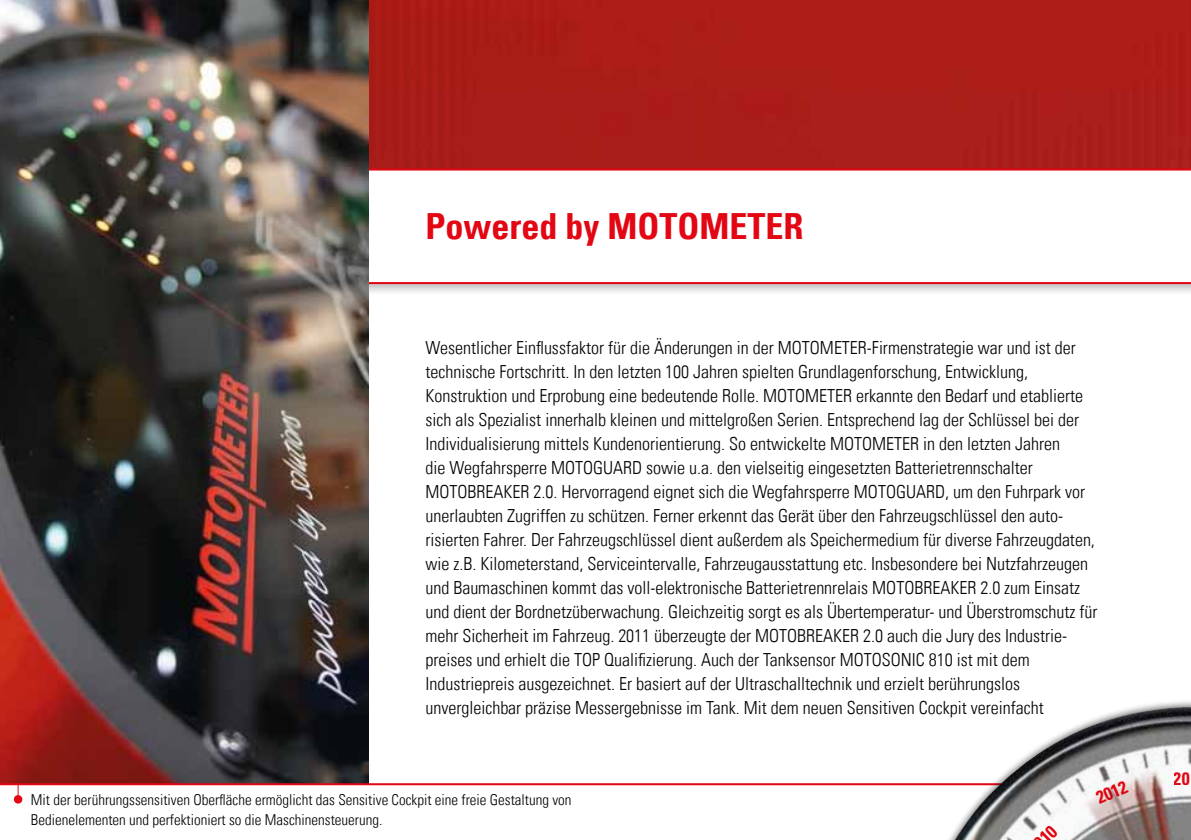
<style>
.page{position:relative;width:1191px;height:840px;background:#fff}
.page>*{position:absolute;margin:0;border:0;box-sizing:border-box;transform-origin:0 0}
.t1{font:700 condensed 36px "Univers LT";color:#e30613}
.t2{font:300 condensed 18px/24px "Univers LT";color:#000}
.t3{font:700 condensed 18px "Univers LT";color:#e30613}
.t4{font:300 condensed 15px/20px "Univers LT";color:#000}
</style>
<div class="page">
<div style="left:369px;top:0;width:822px;height:167px;background:#aa1d18"></div>
<div style="left:0;top:167px;width:1191px;height:129px;background:#000;opacity:.25"></div>
<div style="left:0;top:169px;width:1191px;height:114px;background:#fff"></div>
<hr style="left:366px;top:168px;width:825px;height:2px;background:#e30613">
<div style="left:14px;top:794px;width:8px;height:9px;background:#e30613;border-radius:50%"></div>
<hr style="left:0;top:282px;width:1191px;height:2px;background:#e30613">
<img style="left:0;top:0;width:369px;height:782px">
<hr style="left:0;top:782px;width:1001px;height:2px;background:#e30613">
<svg style="left:878px;top:701px;width:313px;height:138px"></svg>
<img style="left:954px;top:706px;width:237px;height:133px">
<svg style="left:1039px;top:823px;width:19px;height:16px"></svg>
<h1 class="t1" style="left:425px;top:204px;width:379px">Powered by MOTOMETER</h1>
<p class="t2" style="left:425px;top:335px;width:674px">Wesentlicher Einflussfaktor für die Änderungen in der MOTOMETER-Firmenstrategie war und ist der technische Fortschritt. In den letzten 100 Jahren spielten Grundlagenforschung, Entwicklung, Konstruktion und Erprobung eine bedeutende Rolle. MOTOMETER erkannte den Bedarf und etablierte sich als Spezialist innerhalb kleinen und mittelgroßen Serien. Entsprechend lag der Schlüssel bei der Individualisierung mittels Kundenorientierung. So entwickelte MOTOMETER in den letzten Jahren<br>die Wegfahrsperre MOTOGUARD sowie u.a. den vielseitig eingesetzten Batterietrennschalter MOTOBREAKER 2.0. Hervorragend eignet sich die Wegfahrsperre MOTOGUARD, um den Fuhrpark vor unerlaubten Zugriffen zu schützen. Ferner erkennt das Gerät über den Fahrzeugschlüssel den auto&shy;risierten Fahrer. Der Fahrzeugschlüssel dient außerdem als Speichermedium für diverse Fahrzeugdaten, wie z.B. Kilometerstand, Serviceintervalle, Fahrzeugausstattung etc. Insbesondere bei Nutzfahrzeugen und Baumaschinen kommt das voll-elektronische Batterietrennrelais MOTOBREAKER 2.0 zum Einsatz und dient der Bordnetzüberwachung. Gleichzeitig sorgt es als Übertemperatur- und Überstromschutz für mehr Sicherheit im Fahrzeug. 2011 überzeugte der MOTOBREAKER 2.0 auch die Jury des Industrie&shy;preises und erhielt die TOP Qualifizierung. Auch der Tanksensor MOTOSONIC 810 ist mit dem Industriepreis ausgezeichnet. Er basiert auf der Ultraschalltechnik und erzielt berührungslos unvergleichbar präzise Messergebnisse im Tank. Mit dem neuen Sensitiven Cockpit vereinfacht</p>
<p class="t4" style="left:31px;top:789px;width:542px">Mit der berührungssensitiven Oberfläche ermöglicht das Sensitive Cockpit eine freie Gestaltung von<br>Bedienelementen und perfektioniert so die Maschinensteuerung.</p>
<p class="t3" style="left:1092px;top:787px;width:33px;rotate:-24deg">2012</p>
<p class="t3" style="left:1173px;top:766px;width:17px">20</p>
</div>
